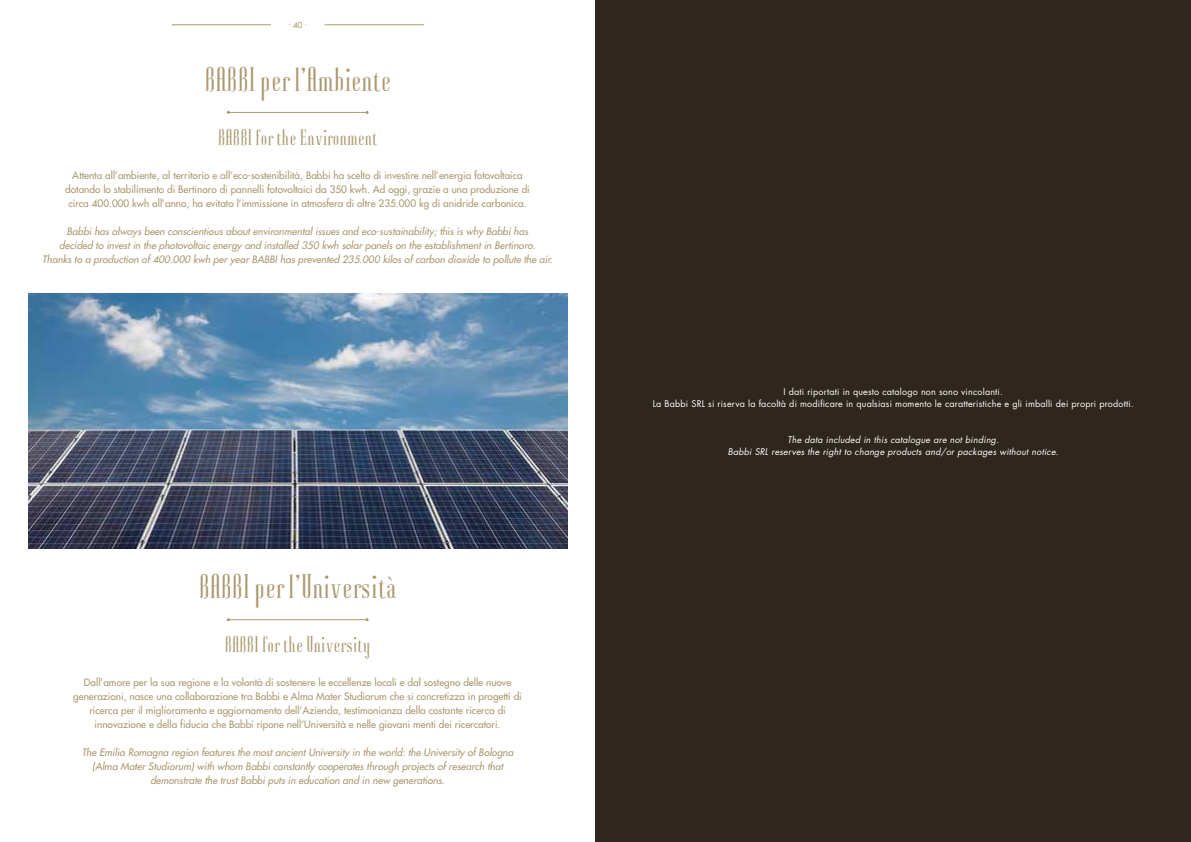
<style>
.page{position:relative;width:1191px;height:842px;background:#fff}
.page>*{position:absolute;margin:0;border:0;box-sizing:border-box;transform-origin:0 0}
.t1{font:36px "Ayres";letter-spacing:.03em;color:#ab976e}
.t2{font:24px "Ayres";letter-spacing:.03em;color:#ab976e}
.t3{font:500 10px/14px "Futura Std";color:#ab976e;text-align:center}
.t4{font:italic 500 10px/14px "Futura Std";color:#ab976e;text-align:center}
.t5{font:9px/12px "Futura Std";letter-spacing:.02em;color:#fff;text-align:center}
.t6{font:italic 9px/12px "Futura Std";letter-spacing:.02em;color:#fff;text-align:center}
.t7{font:500 8px "Futura Std";color:#ab976e}
</style>
<div class="page">
<img style="left:28px;top:293px;width:539px;height:256px">
<hr style="left:324px;top:25px;width:100px;height:1px;background:#ab976e">
<hr style="left:172px;top:25px;width:99px;height:1px;background:#ab976e">
<hr style="left:228px;top:112px;width:139px;height:1px;background:#ab976e">
<hr style="left:228px;top:619px;width:139px;height:1px;background:#ab976e">
<div style="left:595px;top:0;width:596px;height:842px;background:#2f261d"></div>
<p class="t7" style="left:288px;top:19px;width:20px">. 40 .</p>
<h1 class="t1" style="left:205px;top:59px;width:187px">BABBI per l Ambiente</h1>
<h1 class="t1" style="left:301px;top:39px;width:7px">,</h1>
<h2 class="t2" style="left:218px;top:123px;width:160px">BABBI for the Environment</h2>
<p class="t3" style="left:65px;top:168px;width:466px">Attenta all’ambiente, al territorio e all’eco-sostenibilità, Babbi ha scelto di investire nell’energia fotovoltaica dotando lo stabilimento di Bertinoro di pannelli fotovoltaici da 350 kwh. Ad oggi, grazie a una produzione di circa 400.000 kwh all’anno, ha evitato l’immissione in atmosfera di oltre 235.000 kg di anidride carbonica.</p>
<p class="t4" style="left:42px;top:224px;width:512px">Babbi has always been conscientious about environmental issues and eco-sustainability; this is why Babbi has<br>decided to invest in the photovoltaic energy and installed 350 kwh solar panels on the establishment in Bertinoro.<br>Thanks to a production of 400.000 kwh per year BABBI has prevented 235.000 kilos of carbon dioxide to pollute the air.</p>
<h1 class="t1" style="left:199px;top:566px;width:198px">BABBI per l Università</h1>
<h1 class="t1" style="left:295px;top:546px;width:7px">,</h1>
<h2 class="t2" style="left:225px;top:631px;width:147px">BABBI for the University</h2>
<p class="t3" style="left:73px;top:675px;width:450px">Dall’amore per la sua regione e la volontà di sostenere le eccellenze locali e dal sostegno delle nuove generazioni, nasce una collaborazione tra Babbi e Alma Mater Studiorum che si concretizza in progetti di ricerca per il miglioramento e aggiornamento dell’Azienda, testimonianza della costante ricerca di innovazione e della fiducia che Babbi ripone nell’Università e nelle giovani menti dei ricercatori.</p>
<p class="t4" style="left:82px;top:745px;width:433px">The Emilia Romagna region features the most ancient University in the world: the University of Bologna (Alma Mater Studiorum) with whom Babbi constantly cooperates through projects of research that demonstrate the trust Babbi puts in education and in new generations.</p>
<p class="t5" style="left:652px;top:386px;width:482px">I dati riportati in questo catalogo non sono vincolanti.<br>La Babbi SRL si riserva la facoltà di modificare in qualsiasi momento le caratteristiche e gli imballi dei propri prodotti.</p>
<p class="t6" style="left:728px;top:433px;width:332px">The data included in this catalogue are not binding.<br>Babbi SRL reserves the right to change products and/or packages without notice.</p>
</div>
